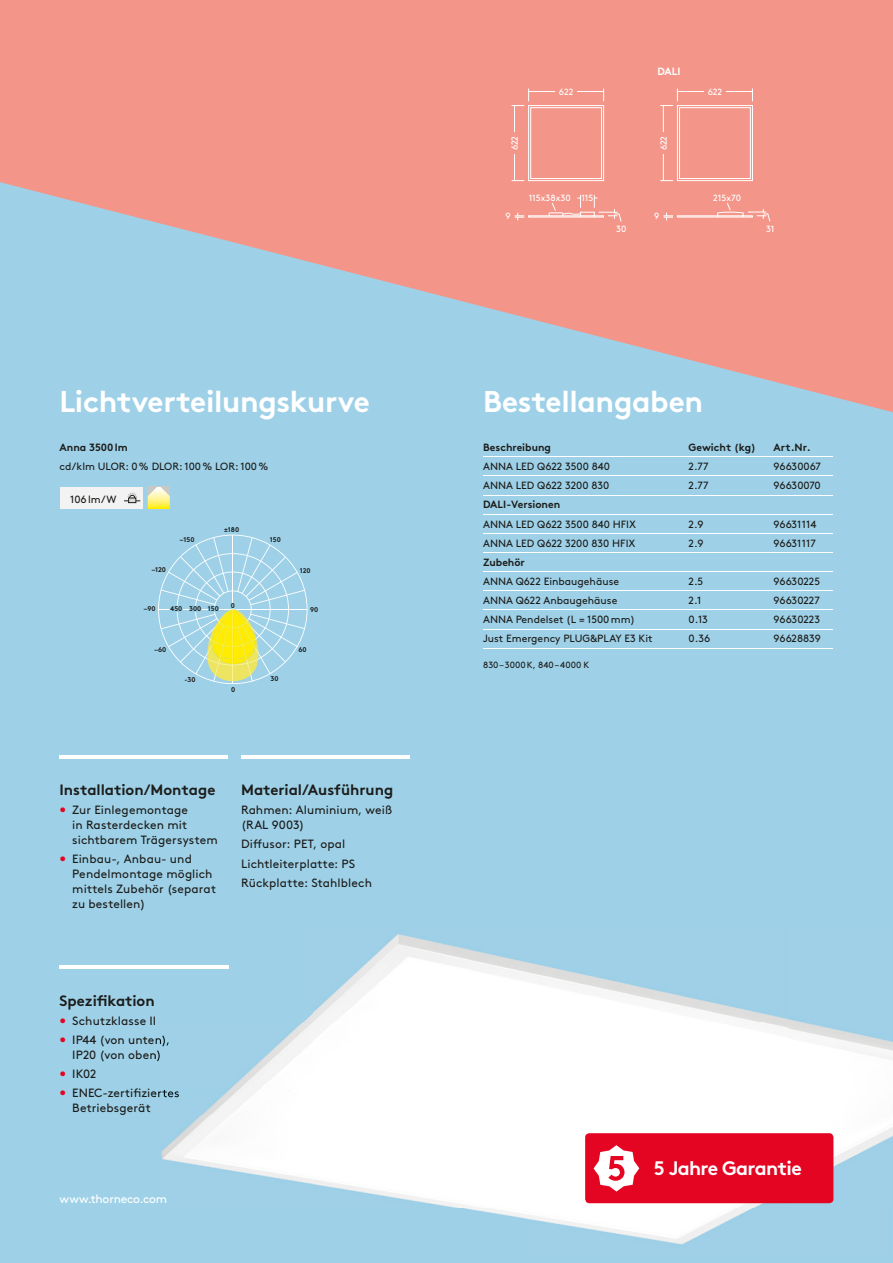
<style>
.page{position:relative;width:893px;height:1263px;background:#9ed1e8}
.page>*{position:absolute;margin:0;border:0;box-sizing:border-box;transform-origin:0 0}
.t1{font:700 30px "Brown";letter-spacing:-.01em;color:#fff}
.t2{font:700 19.5px "Brown";letter-spacing:-.035em;color:#fff}
.t3{font:700 15px "Brown";letter-spacing:-.005em;color:#1d1d1b}
.t4{font:12px/14.9px "Brown";letter-spacing:.01em;color:#1d1d1b}
.t5{font:12px "Brown";letter-spacing:-.02em;color:#fff}
.t6{font:10.5px "Brown";color:#1d1d1b}
.t7{font:700 10.5px "Brown";color:#1d1d1b}
.t8{font:700 10.5px "Brown";color:#fff}
.t9{font:9px "Brown";color:#fff}
.t10{font:9px "Brown";letter-spacing:.015em;color:#1d1d1b}
.t11{font:700 6.9px "Brown";color:#1d1d1b}
.s1{color:#e40522}
</style>
<div class="page">
<svg style="left:0;top:0;width:893px;height:412px;fill:#f39689"></svg>
<hr style="left:60px;top:755px;width:168px;height:3px;background:#fff">
<hr style="left:60px;top:966px;width:168px;height:3px;background:#fff">
<hr style="left:241px;top:755px;width:169px;height:3px;background:#fff">
<hr style="left:483px;top:629px;width:205px;height:1px;background:#fff">
<hr style="left:688px;top:629px;width:86px;height:1px;background:#fff">
<hr style="left:774px;top:629px;width:59px;height:1px;background:#fff">
<hr style="left:483px;top:648px;width:205px;height:1px;background:#fff">
<hr style="left:688px;top:648px;width:86px;height:1px;background:#fff">
<hr style="left:774px;top:648px;width:59px;height:1px;background:#fff">
<hr style="left:483px;top:495px;width:205px;height:1px;background:#fff">
<hr style="left:688px;top:495px;width:86px;height:1px;background:#fff">
<hr style="left:774px;top:495px;width:59px;height:1px;background:#fff">
<hr style="left:483px;top:514px;width:205px;height:1px;background:#fff">
<hr style="left:688px;top:514px;width:86px;height:1px;background:#fff">
<hr style="left:774px;top:514px;width:59px;height:1px;background:#fff">
<hr style="left:483px;top:533px;width:205px;height:1px;background:#fff">
<hr style="left:688px;top:533px;width:86px;height:1px;background:#fff">
<hr style="left:774px;top:533px;width:59px;height:1px;background:#fff">
<hr style="left:483px;top:552px;width:205px;height:1px;background:#fff">
<hr style="left:688px;top:552px;width:86px;height:1px;background:#fff">
<hr style="left:774px;top:552px;width:59px;height:1px;background:#fff">
<hr style="left:483px;top:456px;width:205px;height:1px;background:#fff">
<hr style="left:688px;top:456px;width:86px;height:1px;background:#fff">
<hr style="left:774px;top:456px;width:59px;height:1px;background:#fff">
<hr style="left:483px;top:571px;width:205px;height:1px;background:#fff">
<hr style="left:688px;top:571px;width:86px;height:1px;background:#fff">
<hr style="left:774px;top:571px;width:59px;height:1px;background:#fff">
<hr style="left:483px;top:590px;width:205px;height:1px;background:#fff">
<hr style="left:688px;top:590px;width:86px;height:1px;background:#fff">
<hr style="left:774px;top:590px;width:59px;height:1px;background:#fff">
<hr style="left:483px;top:609px;width:205px;height:1px;background:#fff">
<hr style="left:688px;top:609px;width:86px;height:1px;background:#fff">
<hr style="left:774px;top:609px;width:59px;height:1px;background:#fff">
<hr style="left:483px;top:475px;width:205px;height:1px;background:#fff">
<hr style="left:688px;top:475px;width:86px;height:1px;background:#fff">
<hr style="left:774px;top:475px;width:59px;height:1px;background:#fff">
<svg style="left:148px;top:487px;width:22px;height:22px"></svg>
<div style="left:60px;top:487px;width:83px;height:22px;background:#f3f3f3"></div>
<svg style="left:158px;top:535px;width:150px;height:149px"></svg>
<svg style="left:124px;top:493px;width:16px;height:10px"></svg>
<img style="left:156px;top:934px;width:737px;height:311px">
<img style="left:156px;top:966px;width:72px;height:3px">
<img style="left:156px;top:1035px;width:14px;height:11px">
<svg style="left:156px;top:1050px;width:4px;height:11px"></svg>
<img style="left:156px;top:1088px;width:66px;height:9px">
<div style="left:528px;top:215px;width:76px;height:2px;border:1px solid #fff"></div>
<div style="left:580px;top:212px;width:15px;height:4px;border:1px solid #fff"></div>
<svg style="left:515px;top:213px;width:9px;height:7px"></svg>
<svg style="left:594px;top:195px;width:28px;height:28px"></svg>
<svg style="left:512px;top:89px;width:92px;height:92px;background:#f39f93"></svg>
<svg style="left:548px;top:195px;width:33px;height:22px"></svg>
<svg style="left:664px;top:202px;width:107px;height:21px;background:#f4a296"></svg>
<svg style="left:660px;top:89px;width:93px;height:92px;background:#f39e93"></svg>
<div style="left:585px;top:1133px;width:248px;height:70px;background:#e40522;border-radius:4px"></div>
<svg style="left:594px;top:1145px;width:45px;height:46px"></svg>
<h1 class="t1" style="left:60px;top:378px;width:312px">Lichtverteilungskurve</h1>
<p class="t7" style="left:60px;top:439px;width:70px">Anna 3500 lm</p>
<p class="t6" style="left:60px;top:458px;width:210px">cd/klm ULOR: 0 % DLOR: 100 % LOR: 100 %</p>
<p class="t6" style="left:70px;top:491px;width:48px">106 lm/W</p>
<p class="t11" style="left:180px;top:534px;width:16px">–150</p>
<p class="t11" style="left:224px;top:524px;width:16px">±180</p>
<p class="t11" style="left:270px;top:534px;width:12px">150</p>
<p class="t11" style="left:152px;top:564px;width:16px">–120</p>
<p class="t11" style="left:300px;top:565px;width:12px">120</p>
<p class="t11" style="left:144px;top:603px;width:13px">–90</p>
<p class="t11" style="left:310px;top:604px;width:10px">90</p>
<p class="t11" style="left:155px;top:644px;width:13px">–60</p>
<p class="t11" style="left:231px;top:600px;width:6px">0</p>
<p class="t11" style="left:170px;top:603px;width:50px">450 300 150</p>
<p class="t11" style="left:299px;top:644px;width:10px">60</p>
<p class="t11" style="left:184px;top:673px;width:13px">-30</p>
<p class="t11" style="left:231px;top:684px;width:6px">0</p>
<p class="t11" style="left:270px;top:673px;width:10px">30</p>
<h3 class="t3" style="left:60px;top:778px;width:157px">Installation/Montage</h3>
<h3 class="t3" style="left:241px;top:778px;width:154px">Material/Ausführung</h3>
<p class="t4" style="left:241px;top:802px;width:153px">Rahmen: Aluminium, weiß (RAL 9003)</p>
<p class="t4" style="left:241px;top:834px;width:132px;line-height:19.2px">Diffusor: PET, opal<br>Lichtleiterplatte: PS<br>Rückplatte: Stahlblech</p>
<p class="t4" style="left:72px;top:802px;width:147px;text-indent:-13px"><span class="s1">•</span> Zur Einlegemontage<br>in Rasterdecken mit sichtbarem Trägersystem</p>
<p class="t4" style="left:72px;top:851px;width:145px;text-indent:-13px"><span class="s1">•</span> Einbau-, Anbau- und<br>Pendelmontage möglich mittels Zubehör (separat zu bestellen)</p>
<h3 class="t3" style="left:60px;top:988px;width:97px">Spezifikation</h3>
<p class="t4" style="left:60px;top:1012px;width:98px"><span class="s1">•</span> Schutzklasse II</p>
<p class="t4" style="left:60px;top:1031px;width:112px;text-align:center"><span class="s1">•</span> IP44 (von unten),<br>IP20 (von oben)</p>
<p class="t4" style="left:60px;top:1065px;width:38px"><span class="s1">•</span> IK02</p>
<p class="t4" style="left:72px;top:1084px;width:109px;text-indent:-13px"><span class="s1">•</span> ENEC-zertifiziertes<br>Betriebsgerät</p>
<p class="t5" style="left:60px;top:1190px;width:109px">www.thorneco.com</p>
<p class="t9" style="left:508px;top:150px;width:16px;rotate:-90deg">622</p>
<p class="t9" style="left:559px;top:85px;width:16px">622</p>
<p class="t8" style="left:657px;top:63px;width:25px">DALI</p>
<p class="t9" style="left:657px;top:150px;width:16px;rotate:-90deg">622</p>
<p class="t9" style="left:708px;top:85px;width:16px">622</p>
<p class="t9" style="left:505px;top:209px;width:7px">9</p>
<p class="t9" style="left:529px;top:191px;width:44px">115x38x30</p>
<p class="t9" style="left:713px;top:191px;width:30px">215x70</p>
<p class="t9" style="left:581px;top:191px;width:14px">115</p>
<p class="t9" style="left:616px;top:222px;width:12px">30</p>
<p class="t9" style="left:654px;top:209px;width:7px">9</p>
<p class="t9" style="left:766px;top:222px;width:10px">31</p>
<h1 class="t1" style="left:483px;top:378px;width:221px">Bestellangaben</h1>
<p class="t7" style="left:483px;top:439px;width:69px">Beschreibung</p>
<p class="t7" style="left:688px;top:439px;width:69px">Gewicht (kg)</p>
<p class="t7" style="left:774px;top:439px;width:39px">Art.Nr.</p>
<p class="t6" style="left:483px;top:459px;width:128px">ANNA LED Q622 3500 840</p>
<p class="t6" style="left:688px;top:459px;width:21px">2.77</p>
<p class="t6" style="left:774px;top:459px;width:49px">96630067</p>
<p class="t6" style="left:483px;top:478px;width:128px">ANNA LED Q622 3200 830</p>
<p class="t6" style="left:688px;top:478px;width:21px">2.77</p>
<p class="t6" style="left:774px;top:478px;width:49px">96630070</p>
<p class="t7" style="left:483px;top:496px;width:79px">DALI-Versionen</p>
<p class="t6" style="left:483px;top:516px;width:154px">ANNA LED Q622 3500 840 HFIX</p>
<p class="t6" style="left:688px;top:516px;width:17px">2.9</p>
<p class="t6" style="left:774px;top:516px;width:44px">96631114</p>
<p class="t6" style="left:483px;top:535px;width:154px">ANNA LED Q622 3200 830 HFIX</p>
<p class="t6" style="left:688px;top:535px;width:17px">2.9</p>
<p class="t6" style="left:774px;top:535px;width:44px">96631117</p>
<p class="t7" style="left:483px;top:553px;width:43px">Zubehör</p>
<p class="t6" style="left:483px;top:573px;width:138px">ANNA Q622 Einbaugehäuse</p>
<p class="t6" style="left:688px;top:573px;width:16px">2.5</p>
<p class="t6" style="left:774px;top:573px;width:48px">96630225</p>
<p class="t6" style="left:483px;top:592px;width:136px">ANNA Q622 Anbaugehäuse</p>
<p class="t6" style="left:688px;top:592px;width:14px">2.1</p>
<p class="t6" style="left:774px;top:592px;width:48px">96630227</p>
<p class="t6" style="left:483px;top:612px;width:154px">ANNA Pendelset (L = 1500 mm)</p>
<p class="t6" style="left:688px;top:612px;width:21px">0.13</p>
<p class="t6" style="left:774px;top:612px;width:48px">96630223</p>
<p class="t6" style="left:483px;top:631px;width:171px">Just Emergency PLUG&amp;PLAY E3 Kit</p>
<p class="t6" style="left:688px;top:631px;width:23px">0.36</p>
<p class="t6" style="left:774px;top:631px;width:49px">96628839</p>
<p class="t10" style="left:483px;top:658px;width:108px">830 – 3000 K, 840 – 4000 K</p>
<h2 class="t2" style="left:654px;top:1152px;width:149px">5 Jahre Garantie</h2>
</div>
